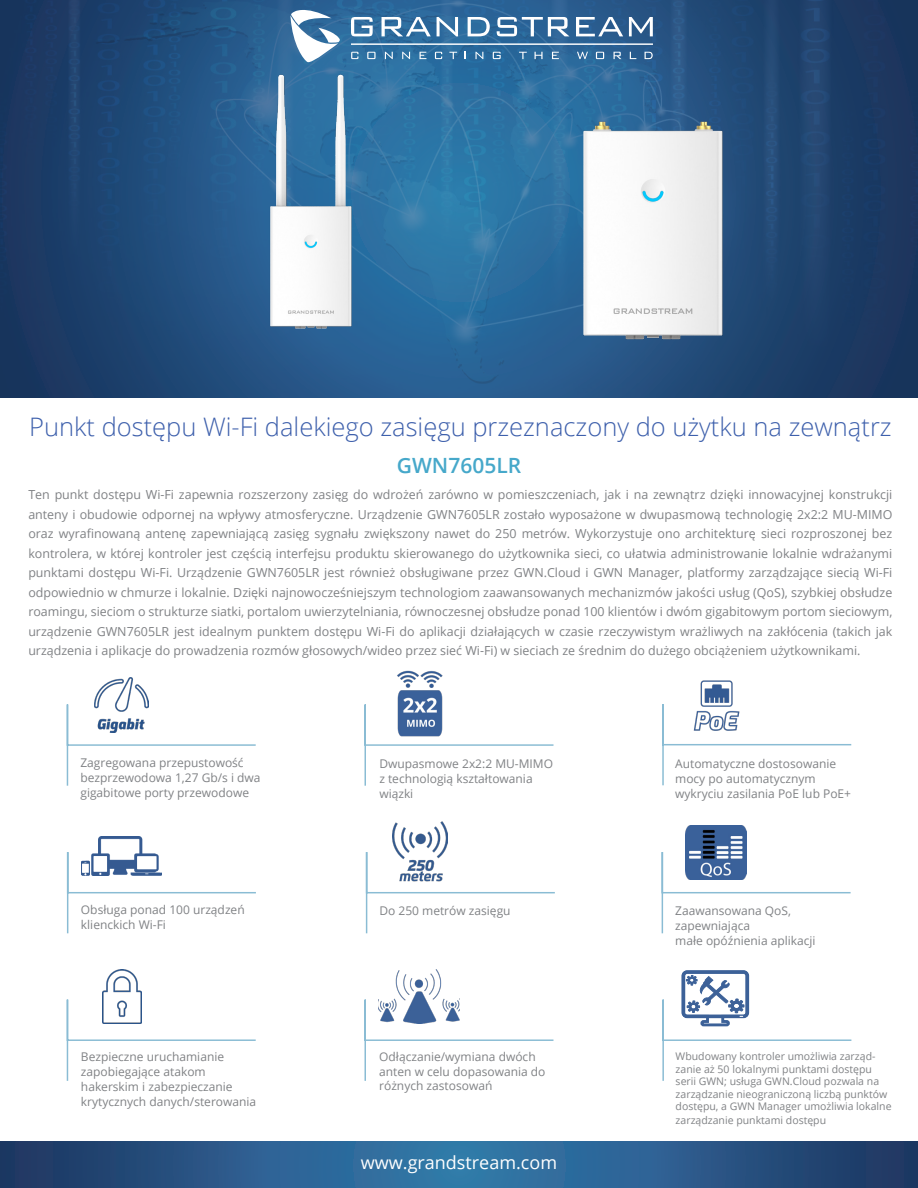
<style>
.page{position:relative;width:918px;height:1188px;background:#fff}
.page>*{position:absolute;margin:0;border:0;box-sizing:border-box;transform-origin:0 0}
.t1{font:300 25.5px "Open Sans";color:#3e60ac}
.t2{font:600 21px "Open Sans";color:#46a8ca}
.t3{font:18px "Open Sans";color:#fff}
.t4{font:12.45px/19.5px "Open Sans";color:#808285;text-align:justify}
.t5{font:12px/15px "Open Sans";color:#808285}
.t6{font:10.5px/12.8px "Open Sans";color:#808285}
</style>
<div class="page">
<img style="left:0;top:0;width:918px;height:397px">
<svg style="left:291px;top:10px;width:49px;height:41px"></svg>
<svg style="left:351px;top:17px;width:22px;height:19px"></svg>
<svg style="left:382px;top:17px;width:49px;height:19px"></svg>
<svg style="left:437px;top:17px;width:21px;height:19px"></svg>
<svg style="left:468px;top:17px;width:15px;height:19px"></svg>
<svg style="left:435px;top:52px;width:7px;height:7px"></svg>
<svg style="left:449px;top:52px;width:8px;height:7px"></svg>
<svg style="left:476px;top:52px;width:7px;height:7px"></svg>
<hr style="left:351px;top:44px;width:302px;height:1px;background:#fff">
<svg style="left:0;top:1142px;width:918px;height:46px;background:#295988"></svg>
<svg style="left:66px;top:703px;width:190px;height:83px"></svg>
<svg style="left:364px;top:704px;width:190px;height:82px"></svg>
<svg style="left:662px;top:704px;width:190px;height:82px"></svg>
<svg style="left:66px;top:852px;width:190px;height:82px"></svg>
<svg style="left:661px;top:851px;width:190px;height:83px"></svg>
<svg style="left:66px;top:998px;width:190px;height:83px"></svg>
<img style="left:95px;top:678px;width:54px;height:55px">
<img style="left:681px;top:680px;width:70px;height:61px">
<img style="left:81px;top:837px;width:80px;height:39px">
<img style="left:686px;top:825px;width:61px;height:54px">
<svg style="left:662px;top:970px;width:190px;height:111px"></svg>
<svg style="left:365px;top:852px;width:190px;height:82px"></svg>
<img style="left:392px;top:821px;width:55px;height:62px">
<img style="left:384px;top:670px;width:72px;height:71px">
<svg style="left:364px;top:998px;width:190px;height:83px"></svg>
<img style="left:378px;top:969px;width:81px;height:54px">
<img style="left:102px;top:970px;width:39px;height:54px">
<img style="left:193px;top:51px;width:236px;height:341px">
<img style="left:483px;top:8px;width:313px;height:390px">
<p class="t1" style="left:29px;top:410px;width:864px">Punkt dostępu Wi-Fi dalekiego zasięgu przeznaczony do użytku na zewnątrz</p>
<p class="t2" style="left:397px;top:451px;width:126px">GWN7605LR</p>
<p class="t4" style="left:28px;top:485px;width:866px">Ten punkt dostępu Wi-Fi zapewnia rozszerzony zasięg do wdrożeń zarówno w pomieszczeniach, jak i na zewnątrz dzięki innowacyjnej konstrukcji anteny i obudowie odpornej na wpływy atmosferyczne. Urządzenie GWN7605LR zostało wyposażone w dwupasmową technologię 2x2:2 MU-MIMO oraz wyrafinowaną antenę zapewniającą zasięg sygnału zwiększony nawet do 250 metrów. Wykorzystuje ono architekturę sieci rozproszonej bez kontrolera, w której kontroler jest częścią interfejsu produktu skierowanego do użytkownika sieci, co ułatwia administrowanie lokalnie wdrażanymi punktami dostępu Wi-Fi. Urządzenie GWN7605LR jest również obsługiwane przez GWN.Cloud i GWN Manager, platformy zarządzające siecią Wi-Fi odpowiednio w chmurze i lokalnie. Dzięki najnowocześniejszym technologiom zaawansowanych mechanizmów jakości usług (QoS), szybkiej obsłudze roamingu, sieciom o strukturze siatki, portalom uwierzytelniania, równoczesnej obsłudze ponad 100 klientów i dwóm gigabitowym portom sieciowym, urządzenie GWN7605LR jest idealnym punktem dostępu Wi-Fi do aplikacji działających w czasie rzeczywistym wrażliwych na zakłócenia (takich jak urządzenia i aplikacje do prowadzenia rozmów głosowych/wideo przez sieć Wi-Fi) w sieciach ze średnim do dużego obciążeniem użytkownikami.</p>
<p class="t5" style="left:80px;top:755px;width:182px">Zagregowana przepustowość bezprzewodowa 1,27 Gb/s i dwa gigabitowe porty przewodowe</p>
<p class="t5" style="left:379px;top:756px;width:175px">Dwupasmowe 2x2:2 MU-MIMO z technologią kształtowania wiązki</p>
<p class="t5" style="left:675px;top:756px;width:177px">Automatyczne dostosowanie mocy po automatycznym wykryciu zasilania PoE lub PoE+</p>
<p class="t5" style="left:81px;top:902px;width:165px">Obsługa ponad 100 urządzeń klienckich Wi-Fi</p>
<p class="t5" style="left:379px;top:903px;width:133px">Do 250 metrów zasięgu</p>
<p class="t5" style="left:675px;top:903px;width:117px">Zaawansowana QoS, zapewniająca</p>
<p class="t5" style="left:675px;top:933px;width:142px">małe opóźnienia aplikacji</p>
<p class="t5" style="left:81px;top:1049px;width:177px">Bezpieczne uruchamianie zapobiegające atakom hakerskim i zabezpieczanie krytycznych danych/sterowania</p>
<p class="t6" style="left:676px;top:1050px;width:217px">Wbudowany kontroler umożliwia zarząd&shy;zanie aż 50 lokalnymi punktami dostępu serii GWN; usługa GWN.Cloud pozwala na zarządzanie nieograniczoną liczbą punktów dostępu, a GWN Manager umożliwia lokalne zarządzanie punktami dostępu</p>
<p class="t3" style="left:361px;top:1151px;width:198px">www.grandstream.com</p>
<p class="t5" style="left:379px;top:1049px;width:168px;line-height:14.4px">Odłączanie/wymiana dwóch anten w celu dopasowania do różnych zastosowań</p>
</div>
